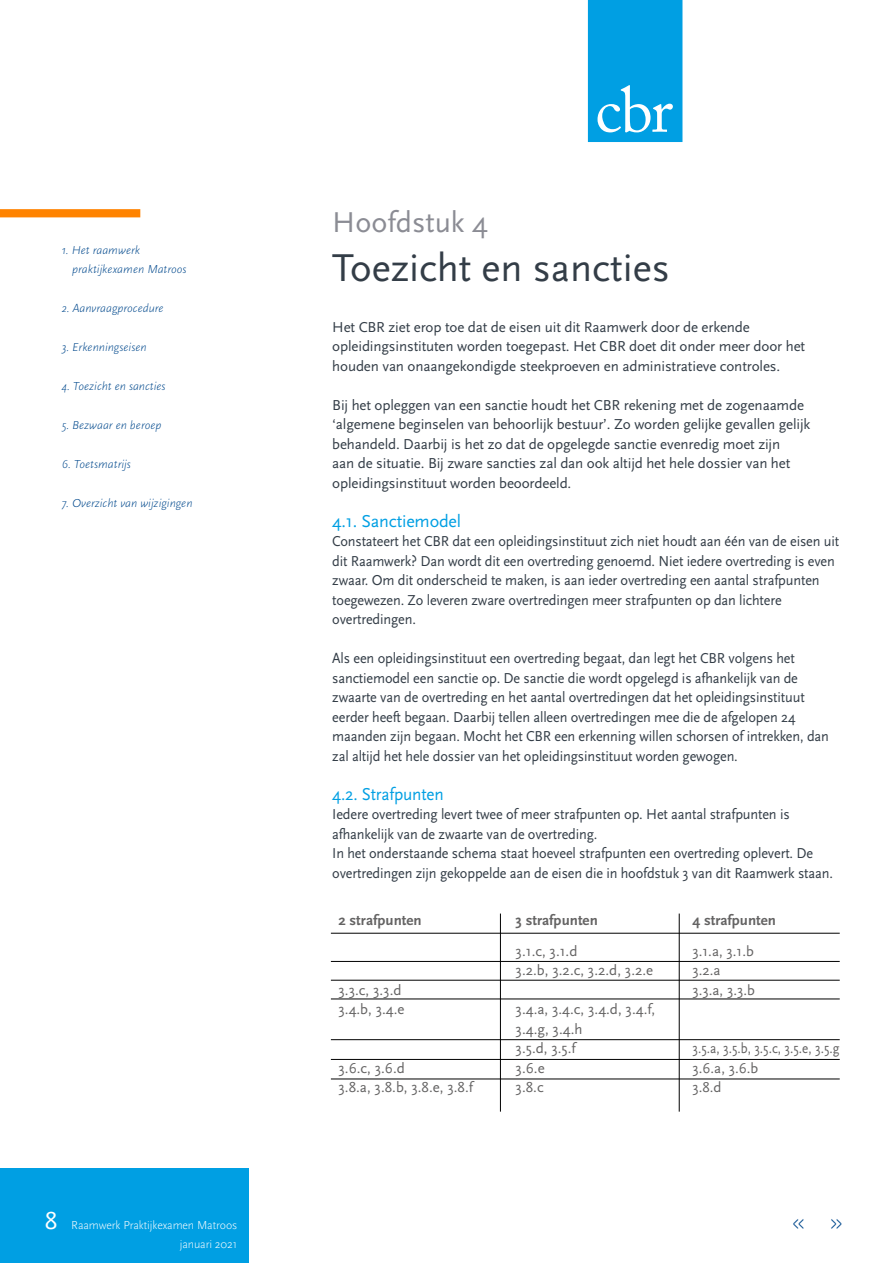
<style>
.page{position:relative;width:893px;height:1263px;background:#fff}
.page>*{position:absolute;margin:0;border:0;box-sizing:border-box;transform-origin:0 0}
.t1{font:40.5px "Scala Sans Pro";color:#333d47}
.t2{font:30px "Scala Sans Pro";color:#8b8c94}
.t3{font:25.5px "Scala Sans Pro";color:#fff}
.t4{font:21.45px "Scala Sans Pro";color:#02498d;scale:.45 1}
.t5{font:18px "Scala Sans Pro";letter-spacing:-.01em;color:#009fe3}
.t6{font:18px "Scala Sans Pro";letter-spacing:-.01em;color:#009fe3;scale:.95 1}
.t7{font:15px/19.5px "Scala Sans Pro";letter-spacing:-.01em;color:#333d47;scale:.95 1}
.t8{font:15px/19.5px "Scala Sans Pro";letter-spacing:-.01em;color:#333d47}
.t9{font:15px/19.5px "Scala Sans Pro";color:#646363}
.t10{font:700 15px "Scala Sans Pro";color:#646363}
.t11{font:14.85px/19.5px "Scala Sans Pro";color:#646363;scale:.89 1}
.t12{font:14.85px/19.5px "Scala Sans Pro";color:#646363}
.t13{font:italic 300 12px/19.5px "Scala Sans Pro";color:#02498d}
.t14{font:300 12px/19.5px "Scala Sans Pro";letter-spacing:-.01em;color:#fff;text-align:right}
.s1{font-size:9.9px;color:#333d47}
</style>
<div class="page">
<div style="left:0;top:1168px;width:249px;height:95px;background:#009fe3"></div>
<svg style="left:588px;top:0;width:94px;height:142px;background:#0fa4e4"></svg>
<div style="left:0;top:209px;width:140px;height:8px;background:#ff8300"></div>
<hr style="left:500px;top:913px;width:1px;height:198px;background:#000">
<hr style="left:679px;top:913px;width:1px;height:198px;background:#000">
<hr style="left:331px;top:933px;width:509px;height:1px;background:#000">
<hr style="left:331px;top:961px;width:509px;height:1px;background:#000">
<hr style="left:331px;top:980px;width:509px;height:1px;background:#000">
<hr style="left:331px;top:999px;width:509px;height:1px;background:#000">
<hr style="left:331px;top:1039px;width:509px;height:1px;background:#000">
<hr style="left:331px;top:1059px;width:509px;height:1px;background:#000">
<hr style="left:331px;top:1079px;width:509px;height:1px;background:#000">
<p class="t13" style="left:72px;top:239px;width:116px;text-indent:-11px">1. Het raamwerk praktijkexamen Matroos</p>
<p class="t13" style="left:62px;top:298px;width:103px">2. Aanvraagprocedure</p>
<p class="t13" style="left:62px;top:337px;width:86px">3. Erkenningseisen</p>
<p class="t13" style="left:62px;top:376px;width:105px">4. Toezicht en sancties</p>
<p class="t13" style="left:62px;top:415px;width:101px">5. Bezwaar en beroep</p>
<p class="t13" style="left:62px;top:454px;width:71px">6. Toetsmatrijs</p>
<p class="t13" style="left:62px;top:493px;width:132px">7. Overzicht van wijzigingen</p>
<h2 class="t2" style="left:332px;top:202px;width:157px">Hoofdstuk 4</h2>
<h1 class="t1" style="left:332px;top:241px;width:339px">Toezicht en sancties</h1>
<p class="t8" style="left:332px;top:316px;width:474px">Het CBR ziet erop toe dat de eisen uit dit Raamwerk door de erkende opleidingsinstituten worden toegepast. Het CBR doet dit onder meer door het houden van onaangekondigde steekproeven en administratieve controles.</p>
<p class="t8" style="left:332px;top:394px;width:480px">Bij het opleggen van een sanctie houdt het CBR rekening met de zogenaamde ‘algemene beginselen van behoorlijk bestuur’. Zo worden gelijke gevallen gelijk behandeld. Daarbij is het zo dat de opgelegde sanctie evenredig moet zijn<br>aan de situatie. Bij zware sancties zal dan ook altijd het hele dossier van het opleidingsinstituut worden beoordeeld.</p>
<p class="t5" style="left:332px;top:509px;width:130px">4.1. Sanctiemodel</p>
<p class="t7" style="left:332px;top:531px;width:535px">Constateert het CBR dat een opleidingsinstituut zich niet houdt aan één van de eisen uit dit Raamwerk? Dan wordt dit een overtreding genoemd. Niet iedere overtreding is even zwaar. Om dit onderscheid te maken, is aan ieder overtreding een aantal strafpunten toegewezen. Zo leveren zware overtredingen meer strafpunten op dan lichtere overtredingen.</p>
<p class="t7" style="left:332px;top:648px;width:524px">Als een opleidingsinstituut een overtreding begaat, dan legt het CBR volgens het sanctiemodel een sanctie op. De sanctie die wordt opgelegd is afhankelijk van de zwaarte van de overtreding en het aantal overtredingen dat het opleidingsinstituut eerder heeft begaan. Daarbij tellen alleen overtredingen mee die de afgelopen 24 maanden zijn begaan. Mocht het CBR een erkenning willen schorsen of intrekken, dan zal altijd het hele dossier van het opleidingsinstituut worden gewogen.</p>
<p class="t6" style="left:332px;top:782px;width:119px">4.2. Strafpunten</p>
<p class="t7" style="left:332px;top:804px;width:529px">Iedere overtreding levert twee of meer strafpunten op. Het aantal strafpunten is afhankelijk van de zwaarte van de overtreding.<br>In het onderstaande schema staat hoeveel strafpunten een overtreding oplevert. De overtredingen zijn gekoppelde aan de eisen die in hoofdstuk 3 van dit Raamwerk staan.</p>
<p class="t10" style="left:338px;top:910px;width:85px">2 strafpunten</p>
<p class="t10" style="left:516px;top:910px;width:84px">3 strafpunten</p>
<p class="t10" style="left:692px;top:910px;width:85px">4 strafpunten</p>
<p class="t9" style="left:338px;top:979px;width:68px">3.3.c, 3.3.d<br>3.4.b, 3.4.e</p>
<p class="t9" style="left:338px;top:1057px;width:136px">3.6.c, 3.6.d<br>3.8.a, 3.8.b, 3.8.e, 3.8.f</p>
<p class="t9" style="left:516px;top:940px;width:139px">3.1.c, 3.1.d<br>3.2.b, 3.2.c, 3.2.d, 3.2.e</p>
<p class="t9" style="left:516px;top:999px;width:141px">3.4.a, 3.4.c, 3.4.d, 3.4.f,<br>3.4.g, 3.4.h<br>3.5.d, 3.5.f<br>3.6.e<br>3.8.c</p>
<p class="t12" style="left:692px;top:940px;width:64px">3.1.a, 3.1.b<br>3.2.a<br>3.3.a, 3.3.b</p>
<p class="t11" style="left:692px;top:1038px;width:167px">3.5.a, 3.5.b, 3.5.c, 3.5.e, 3.5.g<br>3.6.a, 3.6.b<br>3.8.d</p>
<h3 class="t3" style="left:45px;top:1203px;width:14px">8</h3>
<h3 class="t4" style="left:793px;top:1207px;width:110px">&lt;&lt; <span class="s1">[of]</span> &gt;&gt;</h3>
<p class="t14" style="left:71px;top:1214px;width:168px">Raamwerk Praktijkexamen Matroos januari 2021</p>
</div>
